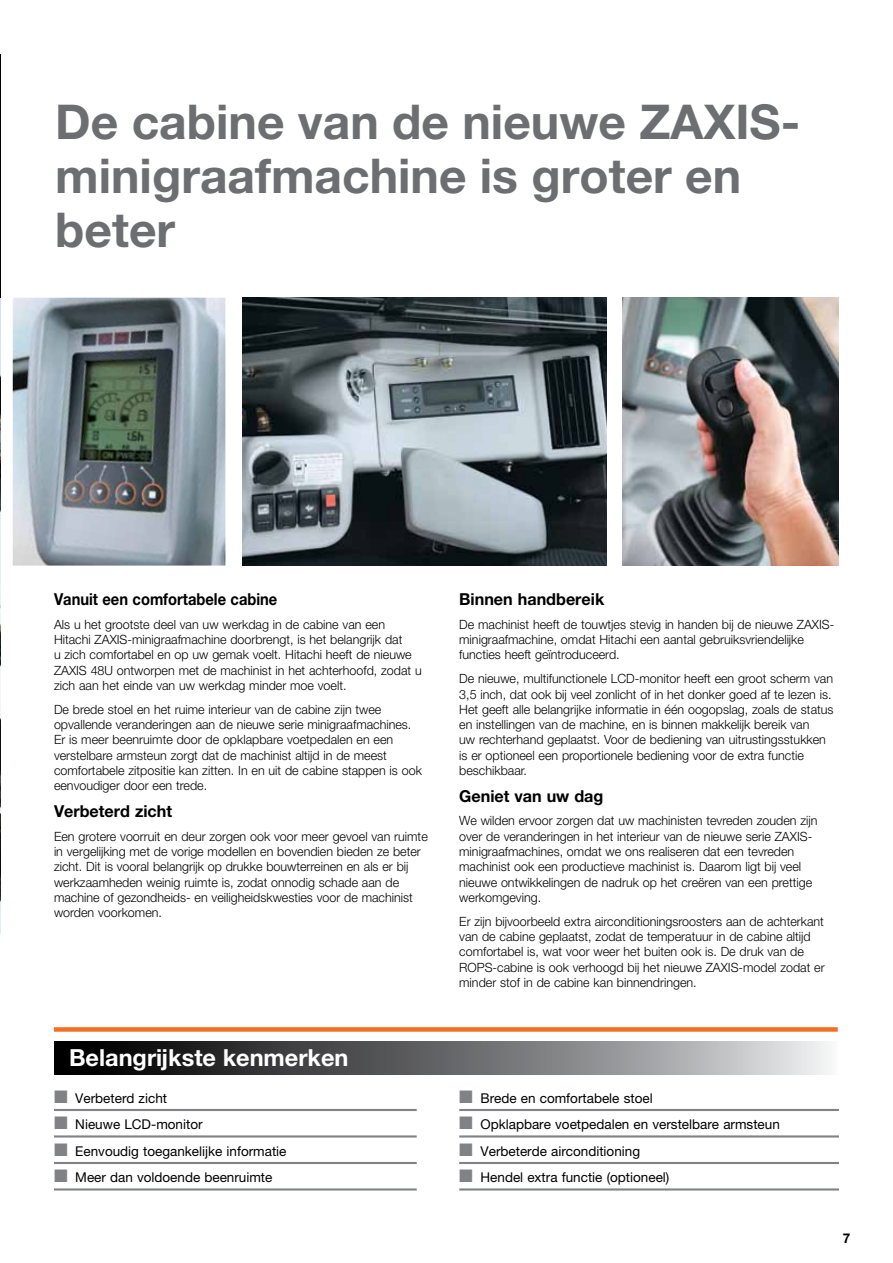
<style>
.page{position:relative;width:893px;height:1263px;background:#fff}
.page>*{position:absolute;margin:0;border:0;box-sizing:border-box;transform-origin:0 0}
.t1{font:700 48px/54.4px "Helvetica Neue LT Pro";color:#6d6e71}
.t2{font:700 23.55px "Helvetica Neue LT Pro";color:#fff}
.t3{font:700 16.5px "Helvetica Neue LT Pro";color:#000}
.t4{font:700 16.5px "Helvetica Neue LT Pro";color:#000;scale:.89 1}
.t5{font:13.5px "Helvetica Neue LT Pro";color:#000}
.t6{font:700 13.5px "Helvetica Neue LT Pro";color:#000}
.t7{font:300 12.75px/15.3px "Helvetica Neue LT Pro";color:#000}
.s1{color:#808285}
</style>
<div class="page">
<div style="left:54px;top:1027px;width:784px;height:5px;background:#f36f21"></div>
<img style="left:0;top:298px;width:1px;height:635px">
<img style="left:13px;top:298px;width:212px;height:268px">
<img style="left:242px;top:298px;width:364px;height:268px">
<img style="left:622px;top:298px;width:216px;height:268px">
<svg style="left:54px;top:1041px;width:775px;height:34px;background:#68696b"></svg>
<hr style="left:0;top:54px;width:1px;height:244px;background:#000">
<hr style="left:54px;top:1109px;width:363px;height:2px;background:#808285">
<hr style="left:54px;top:1135px;width:363px;height:2px;background:#808285">
<hr style="left:54px;top:1162px;width:363px;height:2px;background:#808285">
<hr style="left:54px;top:1188px;width:363px;height:2px;background:#808285">
<hr style="left:459px;top:1109px;width:380px;height:2px;background:#808285">
<hr style="left:459px;top:1135px;width:380px;height:2px;background:#808285">
<hr style="left:459px;top:1162px;width:380px;height:2px;background:#808285">
<hr style="left:459px;top:1188px;width:380px;height:2px;background:#808285">
<h1 class="t1" style="left:55px;top:93px;width:746px">De cabine van de nieuwe ZAXIS&shy;minigraafmachine is groter en beter</h1>
<p class="t4" style="left:54px;top:589px;width:252px">Vanuit een comfortabele cabine</p>
<p class="t7" style="left:54px;top:616px;width:369px">Als u het grootste deel van uw werkdag in de cabine van een Hitachi ZAXIS-minigraafmachine doorbrengt, is het belangrijk dat<br>u zich comfortabel en op uw gemak voelt. Hitachi heeft de nieuwe ZAXIS 48U ontworpen met de machinist in het achterhoofd, zodat u zich aan het einde van uw werkdag minder moe voelt.</p>
<p class="t7" style="left:54px;top:701px;width:369px">De brede stoel en het ruime interieur van de cabine zijn twee opvallende veranderingen aan de nieuwe serie minigraafmachines.<br>Er is meer beenruimte door de opklapbare voetpedalen en een verstelbare armsteun zorgt dat de machinist altijd in de meest comfortabele zitpositie kan zitten. In en uit de cabine stappen is ook eenvoudiger door een trede.</p>
<p class="t3" style="left:54px;top:801px;width:120px">Verbeterd zicht</p>
<p class="t7" style="left:54px;top:828px;width:375px">Een grotere voorruit en deur zorgen ook voor meer gevoel van ruimte in vergelijking met de vorige modellen en bovendien bieden ze beter zicht. Dit is vooral belangrijk op drukke bouwterreinen en als er bij werkzaamheden weinig ruimte is, zodat onnodig schade aan de machine of gezondheids- en veiligheidskwesties voor de machinist worden voorkomen.</p>
<h2 class="t2" style="left:69px;top:1043px;width:281px">Belangrijkste kenmerken</h2>
<p class="t5" style="left:54px;top:1090px;width:115px"><span class="s1">■</span> Verbeterd zicht</p>
<p class="t5" style="left:54px;top:1116px;width:150px"><span class="s1">■</span> Nieuwe LCD-monitor</p>
<p class="t5" style="left:54px;top:1143px;width:234px"><span class="s1">■</span> Eenvoudig toegankelijke informatie</p>
<p class="t5" style="left:54px;top:1169px;width:220px"><span class="s1">■</span> Meer dan voldoende beenruimte</p>
<p class="t3" style="left:459px;top:589px;width:147px">Binnen handbereik</p>
<p class="t7" style="left:459px;top:616px;width:377px">De machinist heeft de touwtjes stevig in handen bij de nieuwe ZAXIS&shy;minigraafmachine, omdat Hitachi een aantal gebruiksvriendelijke functies heeft geïntroduceerd.</p>
<p class="t7" style="left:459px;top:671px;width:376px">De nieuwe, multifunctionele LCD-monitor heeft een groot scherm van 3,5 inch, dat ook bij veel zonlicht of in het donker goed af te lezen is.<br>Het geeft alle belangrijke informatie in één oogopslag, zoals de status en instellingen van de machine, en is binnen makkelijk bereik van<br>uw rechterhand geplaatst. Voor de bediening van uitrustingsstukken is er optioneel een proportionele bediening voor de extra functie beschikbaar.</p>
<p class="t3" style="left:459px;top:785px;width:146px">Geniet van uw dag</p>
<p class="t7" style="left:459px;top:813px;width:360px">We wilden ervoor zorgen dat uw machinisten tevreden zouden zijn over de veranderingen in het interieur van de nieuwe serie ZAXIS&shy;minigraafmachines, omdat we ons realiseren dat een tevreden machinist ook een productieve machinist is. Daarom ligt bij veel nieuwe ontwikkelingen de nadruk op het creëren van een prettige werkomgeving.</p>
<p class="t7" style="left:459px;top:913px;width:367px">Er zijn bijvoorbeeld extra airconditioningsroosters aan de achterkant van de cabine geplaatst, zodat de temperatuur in de cabine altijd comfortabel is, wat voor weer het buiten ook is. De druk van de ROPS-cabine is ook verhoogd bij het nieuwe ZAXIS-model zodat er minder stof in de cabine kan binnendringen.</p>
<p class="t5" style="left:459px;top:1090px;width:195px"><span class="s1">■</span> Brede en comfortabele stoel</p>
<p class="t5" style="left:459px;top:1116px;width:322px"><span class="s1">■</span> Opklapbare voetpedalen en verstelbare armsteun</p>
<p class="t5" style="left:459px;top:1143px;width:182px"><span class="s1">■</span> Verbeterde airconditioning</p>
<p class="t5" style="left:459px;top:1169px;width:212px"><span class="s1">■</span> Hendel extra functie (optioneel)</p>
<p class="t6" style="left:843px;top:1230px;width:9px">7</p>
</div>
